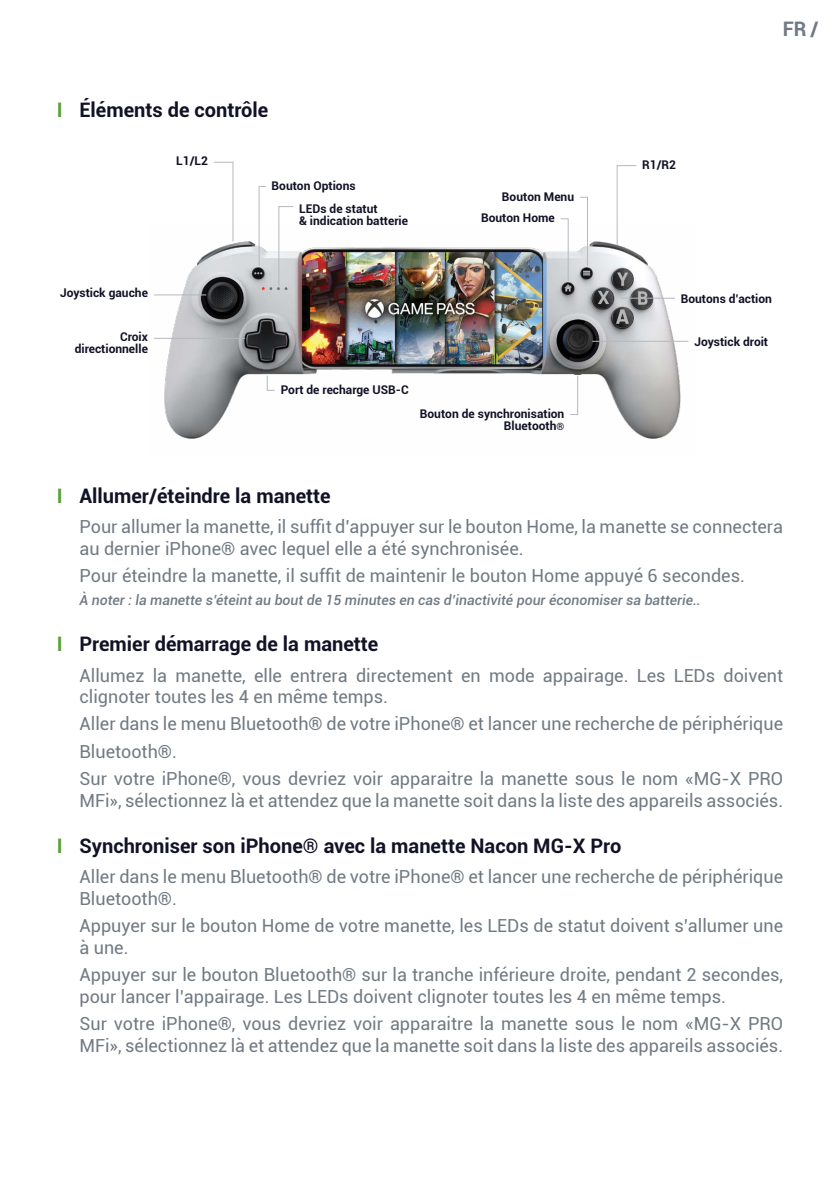
<style>
.page{position:relative;width:840px;height:1191px;background:#fff}
.page>*{position:absolute;margin:0;border:0;box-sizing:border-box;transform-origin:0 0}
.t1{font:700 20px "Roboto";color:#121227}
.t2{font:700 20px "Roboto";color:#717a83}
.t3{font:18px/21.6px "Roboto";color:#717a83}
.t4{font:italic 500 14px "Roboto";color:#717a83}
.t5{font:700 12px/12px "Roboto";color:#121227;text-align:right}
.s1{color:#57a137}
.s2{font-size:10px}
</style>
<div class="page">
<img style="left:154px;top:241px;width:535px;height:198px">
<svg style="left:212px;top:161px;width:22px;height:81px"></svg>
<svg style="left:615px;top:165px;width:22px;height:81px"></svg>
<svg style="left:258px;top:186px;width:9px;height:81px"></svg>
<svg style="left:278px;top:206px;width:16px;height:81px"></svg>
<svg style="left:266px;top:375px;width:9px;height:16px"></svg>
<svg style="left:569px;top:375px;width:9px;height:40px"></svg>
<svg style="left:559px;top:218px;width:10px;height:64px"></svg>
<svg style="left:578px;top:196px;width:10px;height:71px"></svg>
<hr style="left:154px;top:294px;width:52px;height:1px;background:#b4b9bf">
<hr style="left:592px;top:341px;width:96px;height:1px;background:#b4b9bf">
<hr style="left:621px;top:298px;width:53px;height:1px;background:#b4b9bf">
<hr style="left:154px;top:338px;width:91px;height:1px;background:#b4b9bf">
<p class="t1" style="left:57px;top:96px;width:213px"><span class="s1">I</span> Éléments de contrôle</p>
<p class="t5" style="left:176px;top:155px;width:33px">L1/L2</p>
<p class="t5" style="left:641px;top:158px;width:35px">R1/R2</p>
<p class="t5" style="left:271px;top:179px;width:86px">Bouton Options</p>
<p class="t5" style="left:299px;top:202px;width:110px;text-align:left">LEDs de statut<br>&amp; indication batterie</p>
<p class="t5" style="left:501px;top:190px;width:74px">Bouton Menu</p>
<p class="t5" style="left:481px;top:211px;width:75px">Bouton Home</p>
<p class="t2" style="left:782px;top:15px;width:38px">FR /</p>
<p class="t5" style="left:60px;top:286px;width:89px">Joystick gauche</p>
<p class="t5" style="left:75px;top:330px;width:75px">Croix directionnelle</p>
<p class="t5" style="left:694px;top:335px;width:75px">Joystick droit</p>
<p class="t5" style="left:680px;top:292px;width:93px">Boutons d’action</p>
<p class="t5" style="left:280px;top:383px;width:129px">Port de recharge USB-C</p>
<p class="t5" style="left:419px;top:407px;width:146px">Bouton de synchronisation<br>Bluetooth<span class="s2">®</span></p>
<p class="t1" style="left:57px;top:482px;width:275px"><span class="s1">I</span> Allumer/éteindre la manette</p>
<p class="t3" style="left:79px;top:515px;width:704px">Pour allumer la manette, il suffit d’appuyer sur le bouton Home, la manette se connectera au dernier iPhone® avec lequel elle a été synchronisée.</p>
<p class="t3" style="left:79px;top:564px;width:666px">Pour éteindre la manette, il suffit de maintenir le bouton Home appuyé 6 secondes.</p>
<p class="t4" style="left:79px;top:590px;width:622px">À noter : la manette s’éteint au bout de 15 minutes en cas d’inactivité pour économiser sa batterie..</p>
<p class="t1" style="left:57px;top:630px;width:323px"><span class="s1">I</span> Premier démarrage de la manette</p>
<p class="t3" style="left:79px;top:663px;width:704px">Allumez la manette, elle entrera directement en mode appairage. Les LEDs doivent clignoter toutes les 4 en même temps.</p>
<p class="t3" style="left:79px;top:710px;width:704px;line-height:27.2px">Aller dans le menu Bluetooth® de votre iPhone® et lancer une recherche de périphérique<br>Bluetooth®.<br>Sur votre iPhone®, vous devriez voir apparaitre la manette sous le nom «MG-X PRO</p>
<p class="t3" style="left:79px;top:788px;width:704px">MFi», sélectionnez là et attendez que la manette soit dans la liste des appareils associés.</p>
<p class="t1" style="left:57px;top:832px;width:566px"><span class="s1">I</span> Synchroniser son iPhone® avec la manette Nacon MG-X Pro</p>
<p class="t3" style="left:79px;top:865px;width:704px">Aller dans le menu Bluetooth® de votre iPhone® et lancer une recherche de périphérique<br>Bluetooth®.</p>
<p class="t3" style="left:79px;top:914px;width:704px">Appuyer sur le bouton Home de votre manette, les LEDs de statut doivent s’allumer une à une.</p>
<p class="t3" style="left:79px;top:963px;width:704px">Appuyer sur le bouton Bluetooth® sur la tranche inférieure droite, pendant 2 secondes, pour lancer l’appairage. Les LEDs doivent clignoter toutes les 4 en même temps.</p>
<p class="t3" style="left:79px;top:1012px;width:704px">Sur votre iPhone®, vous devriez voir apparaitre la manette sous le nom «MG-X PRO<br>MFi», sélectionnez là et attendez que la manette soit dans la liste des appareils associés.</p>
</div>
